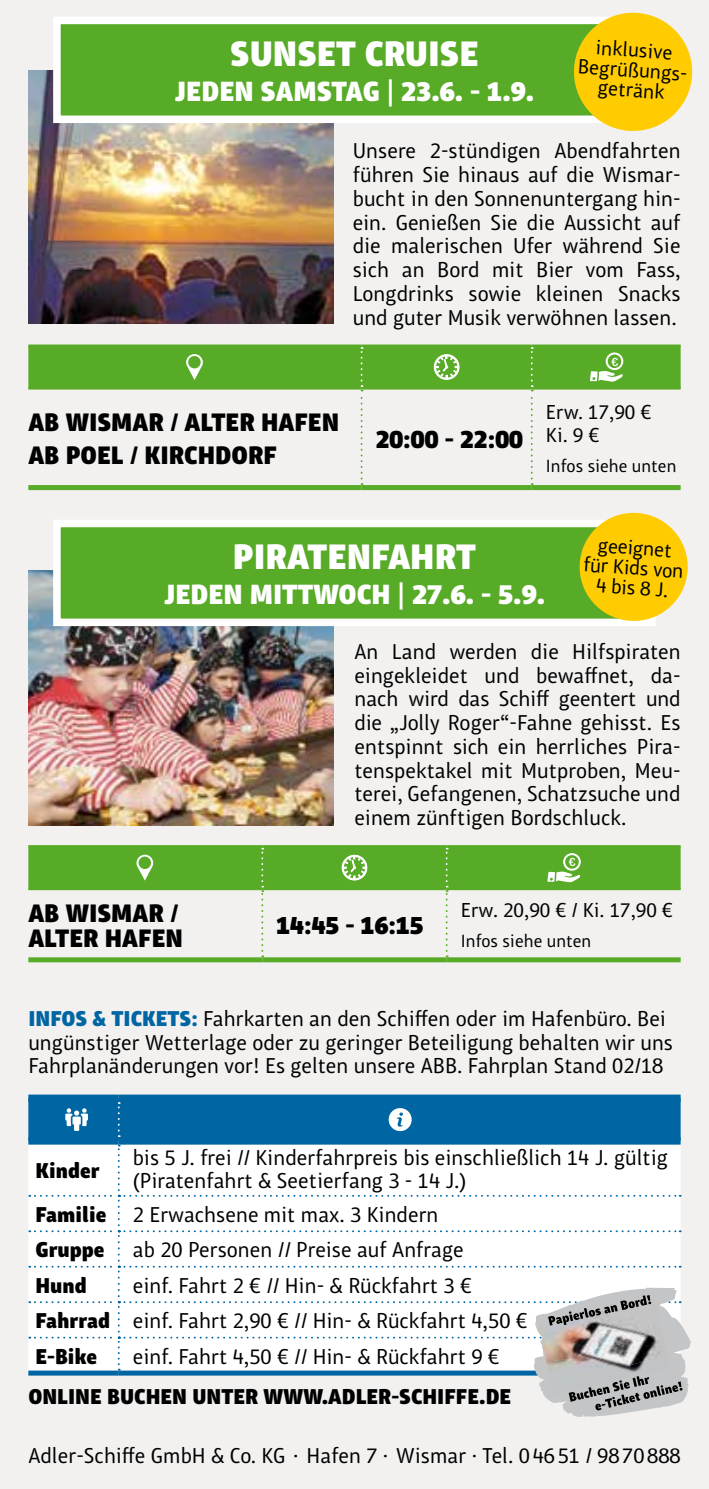
<style>
.page{position:relative;width:709px;height:1489px;background:#fff}
.page>*{position:absolute;margin:0;border:0;box-sizing:border-box;transform-origin:0 0}
.t1{font:900 35px "Chino ITC Std";color:#fff}
.t2{font:900 27.5px "Chino ITC Std";color:#fff}
.t3{font:900 25px/32.5px "Chino ITC Std";color:#000}
.t4{font:21.25px/23.8px "Chino ITC Std";color:#000}
.t5{font:900 21.25px "Chino ITC Std";color:#000}
.t6{font:20px/20px "Chino ITC Std";color:#000;text-align:center}
.t7{font:17.5px "Chino ITC Std";color:#000}
.t8{font:11.5px "Arial Rounded MT Bold";color:#fff}
.s1{font-weight:900;color:#0065a3}
.s2{font-weight:900}
</style>
<div class="page">
<div style="left:0;top:0;width:709px;height:1488px;background:#f2f1f0"></div>
<div style="left:28px;top:1094px;width:91px;height:7px;background:#0065a3"></div>
<div style="left:119px;top:1094px;width:561px;height:7px;background:#0065a3"></div>
<svg style="left:28px;top:1098px;width:663px;height:318px"></svg>
<img style="left:28px;top:71px;width:305px;height:253px">
<div style="left:57px;top:20px;width:595px;height:99px;background:#57ab27"></div>
<div style="left:53px;top:17px;width:603px;height:106px;border:8px solid #fff"></div>
<div style="left:28px;top:485px;width:333px;height:5px;background:#57ab27"></div>
<div style="left:361px;top:485px;width:170px;height:5px;background:#57ab27"></div>
<div style="left:531px;top:485px;width:149px;height:5px;background:#57ab27"></div>
<hr style="left:28px;top:344px;width:333px;height:3px;background:#57ab27">
<hr style="left:361px;top:344px;width:170px;height:3px;background:#57ab27">
<hr style="left:531px;top:344px;width:149px;height:3px;background:#57ab27">
<svg style="left:28px;top:346px;width:652px;height:139px"></svg>
<img style="left:28px;top:570px;width:305px;height:255px">
<div style="left:57px;top:523px;width:595px;height:99px;background:#57ab27"></div>
<div style="left:53px;top:519px;width:603px;height:107px;border:8px solid #fff"></div>
<div style="left:28px;top:957px;width:234px;height:5px;background:#57ab27"></div>
<div style="left:262px;top:957px;width:184px;height:5px;background:#57ab27"></div>
<div style="left:446px;top:957px;width:234px;height:5px;background:#57ab27"></div>
<hr style="left:28px;top:845px;width:234px;height:2px;background:#57ab27">
<hr style="left:262px;top:845px;width:184px;height:2px;background:#57ab27">
<hr style="left:446px;top:845px;width:234px;height:2px;background:#57ab27">
<svg style="left:28px;top:846px;width:652px;height:111px"></svg>
<svg style="left:572px;top:12px;width:121px;height:119px"></svg>
<svg style="left:577px;top:512px;width:111px;height:111px"></svg>
<p class="t6" style="left:580px;top:36px;width:114px;rotate:4deg">inklusive<br>Begrüßungs&shy;getränk</p>
<h1 class="t1" style="left:230px;top:33px;width:250px">SUNSET CRUISE</h1>
<p class="t2" style="left:175px;top:75px;width:361px">JEDEN SAMSTAG | 23.6. - 1.9.</p>
<p class="t4" style="left:353px;top:139px;width:329px;text-align:justify">Unsere 2-stündigen Abendfahrten führen Sie hinaus auf die Wismar&shy;bucht in den Sonnenuntergang hin&shy;ein. Genießen Sie die Aussicht auf die malerischen Ufer während Sie sich an Bord mit Bier vom Fass, Longdrinks sowie kleinen Snacks und guter Musik verwöhnen lassen.</p>
<p class="t8" style="left:611px;top:355px;width:8px">€</p>
<p class="t3" style="left:28px;top:406px;width:312px">AB WISMAR / ALTER HAFEN<br>AB POEL / KIRCHDORF</p>
<p class="t3" style="left:376px;top:422px;width:149px">20:00 - 22:00</p>
<p class="t6" style="left:546px;top:401px;width:107px;line-height:22.5px;text-align:left">Erw. 17,90 €<br>Ki. 9 €</p>
<p class="t7" style="left:546px;top:456px;width:132px">Infos siehe unten</p>
<p class="t6" style="left:585px;top:534px;width:102px;rotate:4deg">geeignet für Kids von<br>4 bis 8 J.</p>
<h1 class="t1" style="left:233px;top:536px;width:245px">PIRATENFAHRT</h1>
<p class="t2" style="left:164px;top:578px;width:383px">JEDEN MITTWOCH | 27.6. - 5.9.</p>
<p class="t4" style="left:354px;top:639px;width:327px;text-align:justify">An Land werden die Hilfspiraten eingekleidet und bewaffnet, da&shy;nach wird das Schiff geentert und die „Jolly Roger“-Fahne gehisst. Es entspinnt sich ein herrliches Pira&shy;tenspektakel mit Mutproben, Meu&shy;terei, Gefangenen, Schatzsuche und einem zünftigen Bordschluck.</p>
<p class="t8" style="left:569px;top:855px;width:8px">€</p>
<p class="t3" style="left:28px;top:899px;width:156px;line-height:25px">AB WISMAR /<br>ALTER HAFEN</p>
<p class="t6" style="left:461px;top:900px;width:214px">Erw. 20,90 € / Ki. 17,90 €</p>
<p class="t7" style="left:461px;top:931px;width:132px">Infos siehe unten</p>
<p class="t3" style="left:276px;top:908px;width:149px">14:45 - 16:15</p>
<p class="t4" style="left:28px;top:1006px;width:646px"><span class="s1">INFOS &amp; TICKETS:</span> Fahrkarten an den Schiffen oder im Hafenbüro. Bei ungünstiger Wetterlage oder zu geringer Beteiligung behalten wir uns<br>Fahrplanänderungen vor! Es gelten unsere ABB. Fahrplan Stand 02/18</p>
<p class="t4" style="left:133px;top:1146px;width:536px;line-height:22.5px">bis 5 J. frei // Kinderfahrpreis bis einschließlich 14 J. gültig (Piratenfahrt &amp; Seetierfang 3 - 14 J.)</p>
<p class="t4" style="left:35px;top:1196px;width:404px;line-height:35.5px"><span class="s2">Familie</span> 2 Erwachsene mit max. 3 Kindern<br><span class="s2">Gruppe</span></p>
<p class="t5" style="left:35px;top:1157px;width:66px">Kinder</p>
<p class="t4" style="left:133px;top:1237px;width:332px">ab 20 Personen // Preise auf Anfrage</p>
<p class="t4" style="left:35px;top:1267px;width:494px;line-height:35.5px;text-indent:97px">einf. Fahrt 2 € // Hin- &amp; Rückfahrt 3 €<br><span class="s2">Fahrrad</span> einf. Fahrt 2,90 € // Hin- &amp; Rückfahrt 4,50 €<br><span class="s2">E-Bike</span></p>
<p class="t5" style="left:35px;top:1272px;width:53px">Hund</p>
<p class="t4" style="left:133px;top:1344px;width:368px">einf. Fahrt 4,50 € // Hin- &amp; Rückfahrt 9 €</p>
<p class="t5" style="left:28px;top:1384px;width:484px">ONLINE BUCHEN UNTER WWW.ADLER-SCHIFFE.DE</p>
<p class="t4" style="left:28px;top:1443px;width:653px">Adler-Schiffe GmbH &amp; Co. KG · Hafen 7 · Wismar · Tel. 04651 / 9870888</p>
</div>
